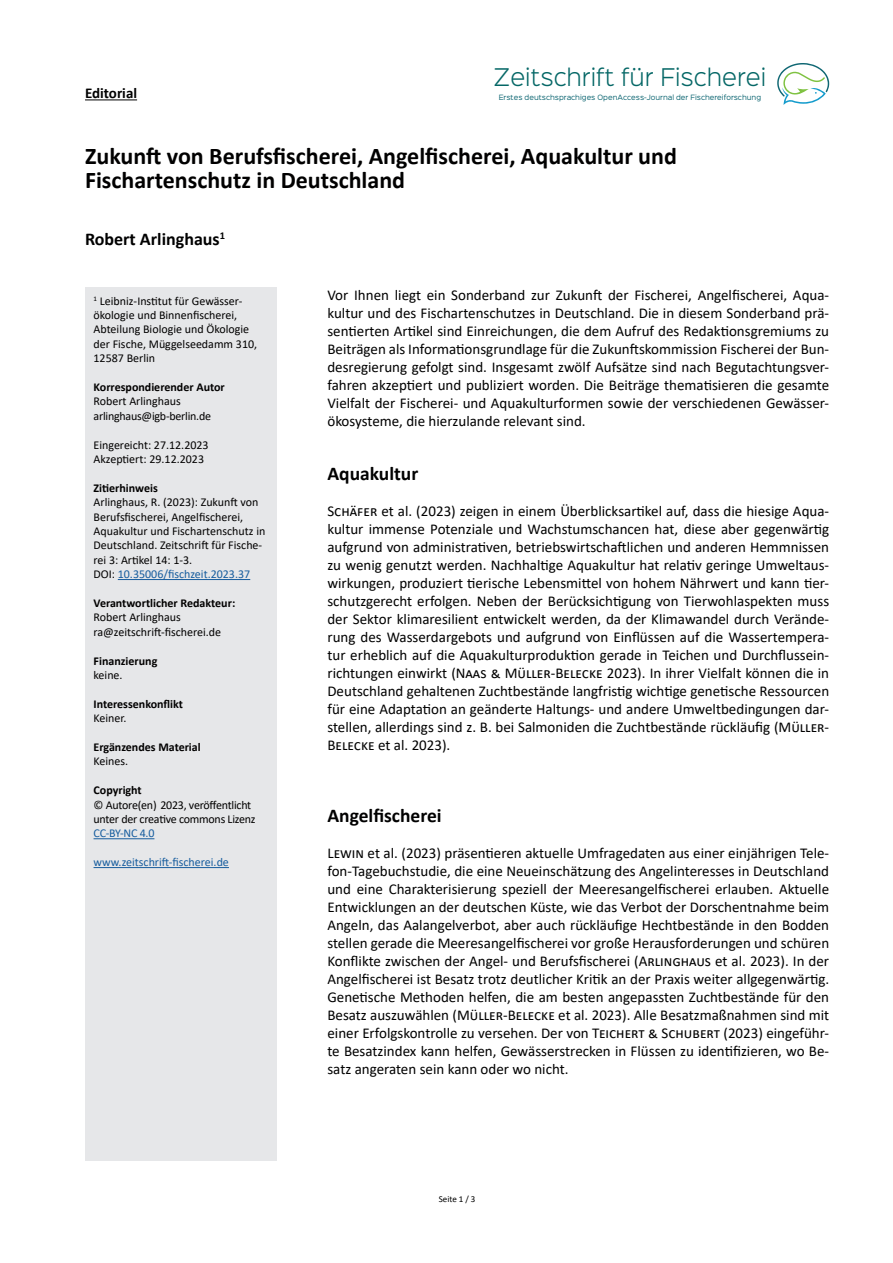
<style>
.page{position:relative;width:893px;height:1263px;background:#fff}
.page>*{position:absolute;margin:0;border:0;box-sizing:border-box;transform-origin:0 0}
.t1{font:700 24px/24px "Calibri";color:#010000}
.t2{font:300 21.9px "Sinkin Sans 300";color:#056766}
.t3{font:700 19.5px "Calibri";color:#010000}
.t4{font:700 18px "Calibri";color:#010000}
.t5{font:15px/18px "Calibri";color:#010000;text-align:justify}
.t6{font:700 15px "Calibri";color:#010000}
.t7{font:12px/14.4px "Calibri";color:#010000}
.t8{font:700 12px "Calibri";color:#010000}
.t9{font:12px/14.4px "Calibri";letter-spacing:-.02em;color:#010000}
.t10{font:12px "Calibri";letter-spacing:-.02em;color:#175d9e}
.t11{font:9px "Calibri";color:#010000}
.t12{font:6.6px "Sinkin Sans 400";color:#0f6773}
.s1{color:#175d9e}
</style>
<div class="page">
<svg style="left:777px;top:63px;width:52px;height:42px"></svg>
<hr style="left:85px;top:99px;width:52px;height:1px;background:#010000">
<div style="left:85px;top:287px;width:191px;height:873px;background:#e6e7e9"></div>
<hr style="left:118px;top:579px;width:132px;height:1px;background:#175d9e">
<hr style="left:94px;top:838px;width:60px;height:1px;background:#175d9e">
<hr style="left:94px;top:867px;width:135px;height:1px;background:#175d9e">
<h2 class="t2" style="left:494px;top:59px;width:274px">Zeitschrift für Fischerei</h2>
<p class="t6" style="left:85px;top:83px;width:54px">Editorial</p>
<p class="t12" style="left:499px;top:91px;width:264px">Erstes deutschsprachiges OpenAccess-Journal der Fischereiforschung</p>
<h1 class="t1" style="left:85px;top:144px;width:593px">Zukunft von Berufsfischerei, Angelfischerei, Aquakultur und<br>Fischartenschutz in Deutschland</h1>
<p class="t4" style="left:85px;top:227px;width:141px">Robert Arlinghaus<sup>1</sup></p>
<p class="t7" style="left:94px;top:293px;width:165px"><sup>1</sup> Leibniz-Institut für Gewässer&shy;ökologie und Binnenfischerei,<br>Abteilung Biologie und Ökologie der Fische, Müggelseedamm 310,<br>12587 Berlin</p>
<p class="t8" style="left:94px;top:378px;width:133px">Korrespondierender Autor</p>
<p class="t9" style="left:94px;top:394px;width:119px">Robert Arlinghaus arlinghaus@igb-berlin.de</p>
<p class="t7" style="left:94px;top:437px;width:117px">Eingereicht: 27.12.2023<br>Akzeptiert: 29.12.2023</p>
<p class="t8" style="left:94px;top:479px;width:66px">Zitierhinweis</p>
<p class="t7" style="left:94px;top:495px;width:173px">Arlinghaus, R. (2023): Zukunft von Berufsfischerei, Angelfischerei, Aquakultur und Fischartenschutz in Deutschland. Zeitschrift für Fische&shy;rei 3: Artikel 14: 1-3.<br>DOI: <span class="s1">10.35006/fischzeit.2023.37</span></p>
<p class="t8" style="left:94px;top:594px;width:143px">Verantwortlicher Redakteur:</p>
<p class="t7" style="left:94px;top:610px;width:129px">Robert Arlinghaus ra@zeitschrift-fischerei.de</p>
<p class="t8" style="left:94px;top:652px;width:65px">Finanzierung</p>
<p class="t7" style="left:94px;top:667px;width:31px">keine.</p>
<p class="t8" style="left:94px;top:695px;width:91px">Interessenkonflikt</p>
<p class="t7" style="left:94px;top:711px;width:35px">Keiner.</p>
<p class="t8" style="left:94px;top:738px;width:109px">Ergänzendes Material</p>
<p class="t7" style="left:94px;top:754px;width:36px">Keines.</p>
<p class="t8" style="left:94px;top:782px;width:50px">Copyright</p>
<p class="t9" style="left:94px;top:797px;width:164px">© Autore(en) 2023, veröffentlicht unter der creative commons Lizenz</p>
<p class="t10" style="left:94px;top:825px;width:62px">CC-BY-NC 4.0</p>
<p class="t10" style="left:94px;top:854px;width:137px">www.zeitschrift-fischerei.de</p>
<p class="t5" style="left:327px;top:286px;width:503px">Vor Ihnen liegt ein Sonderband zur Zukunft der Fischerei, Angelfischerei, Aqua&shy;kultur und des Fischartenschutzes in Deutschland. Die in diesem Sonderband prä&shy;sentierten Artikel sind Einreichungen, die dem Aufruf des Redaktionsgremiums zu Beiträgen als Informationsgrundlage für die Zukunftskommission Fischerei der Bun&shy;desregierung gefolgt sind. Insgesamt zwölf Aufsätze sind nach Begutachtungsver&shy;fahren akzeptiert und publiziert worden. Die Beiträge thematisieren die gesamte Vielfalt der Fischerei- und Aquakulturformen sowie der verschiedenen Gewässer&shy;ökosysteme, die hierzulande relevant sind.</p>
<h3 class="t3" style="left:327px;top:460px;width:92px">Aquakultur</h3>
<p class="t5" style="left:327px;top:502px;width:503px">Schäfer et al. (2023) zeigen in einem Überblicksartikel auf, dass die hiesige Aqua&shy;kultur immense Potenziale und Wachstumschancen hat, diese aber gegenwärtig aufgrund von administrativen, betriebswirtschaftlichen und anderen Hemmnissen zu wenig genutzt werden. Nachhaltige Aquakultur hat relativ geringe Umweltaus&shy;wirkungen, produziert tierische Lebensmittel von hohem Nährwert und kann tier&shy;schutzgerecht erfolgen. Neben der Berücksichtigung von Tierwohlaspekten muss der Sektor klimaresilient entwickelt werden, da der Klimawandel durch Verände&shy;rung des Wasserdargebots und aufgrund von Einflüssen auf die Wassertempera&shy;tur erheblich auf die Aquakulturproduktion gerade in Teichen und Durchflussein&shy;richtungen einwirkt (Naas &amp; Müller-Belecke 2023). In ihrer Vielfalt können die in Deutschland gehaltenen Zuchtbestände langfristig wichtige genetische Ressourcen für eine Adaptation an geänderte Haltungs- und andere Umweltbedingungen dar&shy;stellen, allerdings sind z. B. bei Salmoniden die Zuchtbestände rückläufig (Müller-Belecke et al. 2023).</p>
<h3 class="t3" style="left:327px;top:802px;width:116px">Angelfischerei</h3>
<p class="t5" style="left:327px;top:844px;width:503px">Lewin et al. (2023) präsentieren aktuelle Umfragedaten aus einer einjährigen Tele&shy;fon-Tagebuchstudie, die eine Neueinschätzung des Angelinteresses in Deutschland und eine Charakterisierung speziell der Meeresangelfischerei erlauben. Aktuelle Entwicklungen an der deutschen Küste, wie das Verbot der Dorschentnahme beim Angeln, das Aalangelverbot, aber auch rückläufige Hechtbestände in den Bodden stellen gerade die Meeresangelfischerei vor große Herausforderungen und schüren Konflikte zwischen der Angel- und Berufsfischerei (Arlinghaus et al. 2023). In der Angelfischerei ist Besatz trotz deutlicher Kritik an der Praxis weiter allgegenwärtig.<br>Genetische Methoden helfen, die am besten angepassten Zuchtbestände für den Besatz auszuwählen (Müller-Belecke et al. 2023). Alle Besatzmaßnahmen sind mit einer Erfolgskontrolle zu versehen. Der von Teichert &amp; Schubert (2023) eingeführ&shy;te Besatzindex kann helfen, Gewässerstrecken in Flüssen zu identifizieren, wo Be&shy;satz angeraten sein kann oder wo nicht.</p>
<p class="t11" style="left:439px;top:1192px;width:38px">Seite 1 / 3</p>
</div>
